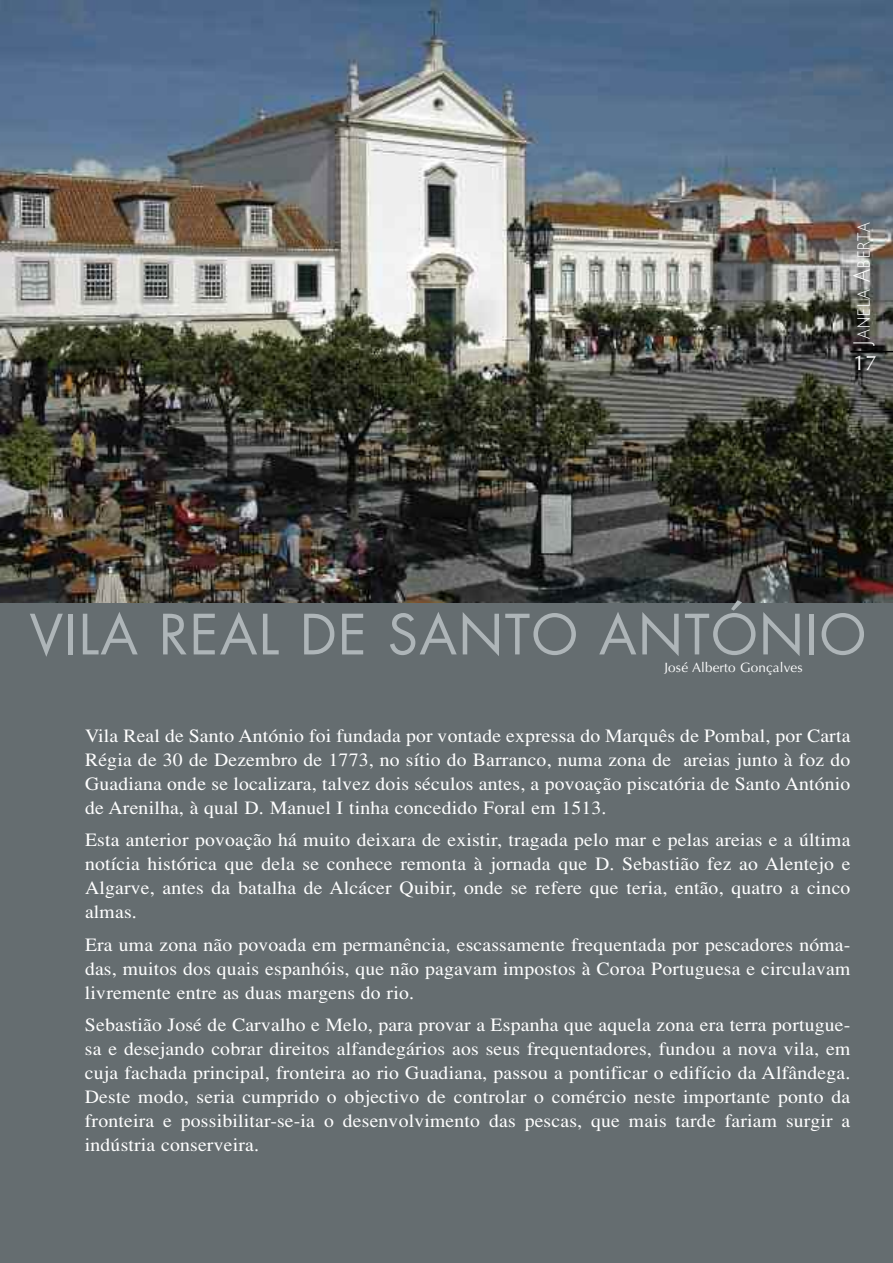
<style>
.page{position:relative;width:893px;height:1263px;background:#fff}
.page>*{position:absolute;margin:0;border:0;box-sizing:border-box;transform-origin:0 0}
.t1{font:54px "Futura Std";letter-spacing:.025em;color:#aeb5b8}
.t2{font:21px "Optima";color:#fff}
.t3{font:18.75px/24px "Times";letter-spacing:.01em;color:#fff;text-align:justify;scale:1.05 1}
.t4{font:300 18px "Gill Sans";letter-spacing:.1em;color:#fff;scale:.8 1}
.t5{font:13.5px "Optima";letter-spacing:.01em;color:#fff}
.s1{font-size:24px}
</style>
<div class="page">
<div style="left:0;top:602px;width:893px;height:661px;background:#656d70"></div>
<img style="left:1px;top:0;width:892px;height:602px">
<hr style="left:850px;top:351px;width:43px;height:1px;background:#000">
<p class="t4" style="left:857px;top:345px;width:154px;rotate:-90deg"><span class="s1">J</span>ANELA <span class="s1">A</span>BERTA</p>
<p class="t2" style="left:853px;top:354px;width:25px">17</p>
<h1 class="t1" style="left:29px;top:610px;width:838px">VILA REAL DE SANTO ANTÓNIO</h1>
<p class="t5" style="left:665px;top:662px;width:140px">José Alberto Gonçalves</p>
<p class="t3" style="left:85px;top:723px;width:730px">Vila Real de Santo António foi fundada por vontade expressa do Marquês de Pombal, por Carta Régia de 30 de Dezembro de 1773, no sítio do Barranco, numa zona de areias junto à foz do Guadiana onde se localizara, talvez dois séculos antes, a povoação piscatória de Santo António de Arenilha, à qual D. Manuel I tinha concedido Foral em 1513.</p>
<p class="t3" style="left:85px;top:828px;width:730px">Esta anterior povoação há muito deixara de existir, tragada pelo mar e pelas areias e a última notícia histórica que dela se conhece remonta à jornada que D. Sebastião fez ao Alentejo e Algarve, antes da batalha de Alcácer Quibir, onde se refere que teria, então, quatro a cinco almas.</p>
<p class="t3" style="left:85px;top:932px;width:730px">Era uma zona não povoada em permanência, escassamente frequentada por pescadores nóma&shy;das, muitos dos quais espanhóis, que não pagavam impostos à Coroa Portuguesa e circulavam livremente entre as duas margens do rio.</p>
<p class="t3" style="left:85px;top:1013px;width:730px">Sebastião José de Carvalho e Melo, para provar a Espanha que aquela zona era terra portugue&shy;sa e desejando cobrar direitos alfandegários aos seus frequentadores, fundou a nova vila, em cuja fachada principal, fronteira ao rio Guadiana, passou a pontificar o edifício da Alfândega.<br>Deste modo, seria cumprido o objectivo de controlar o comércio neste importante ponto da fronteira e possibilitar-se-ia o desenvolvimento das pescas, que mais tarde fariam surgir a indústria conserveira.</p>
</div>
